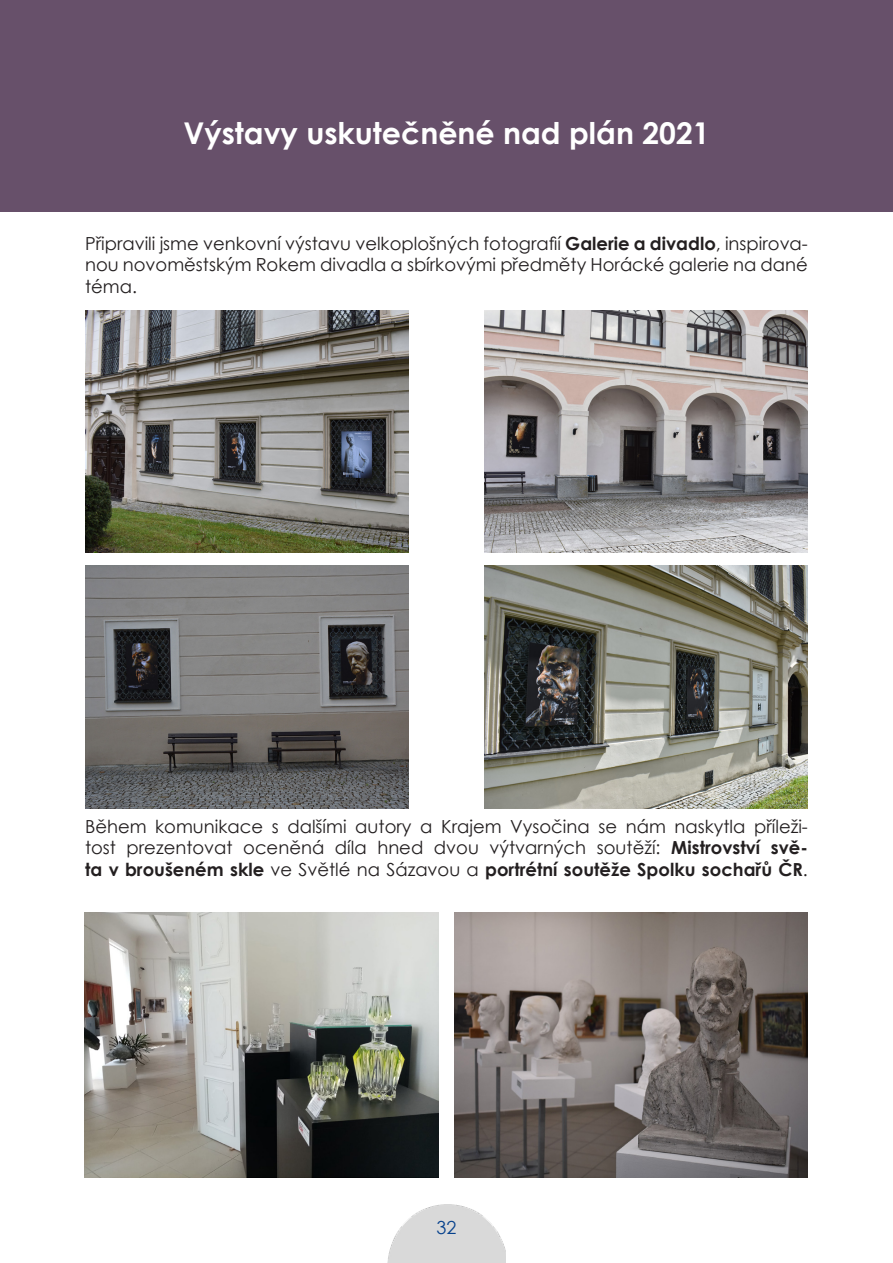
<style>
.page{position:relative;width:893px;height:1263px;background:#fff}
.page>*{position:absolute;margin:0;border:0;box-sizing:border-box;transform-origin:0 0}
.t1{font:700 30px "Century Gothic";color:#fff}
.t2{font:18px/21.6px "Century Gothic";color:#231f20;text-align:justify}
.t3{font:18px "Century Gothic";color:#07428d}
.s1{font-weight:700}
</style>
<div class="page">
<div style="left:0;top:0;width:893px;height:211px;background:#67506a"></div>
<img style="left:388px;top:1204px;width:118px;height:59px">
<img style="left:85px;top:913px;width:353px;height:265px">
<img style="left:85px;top:310px;width:323px;height:243px">
<img style="left:485px;top:566px;width:323px;height:242px">
<img style="left:485px;top:310px;width:323px;height:243px">
<img style="left:85px;top:566px;width:323px;height:242px">
<img style="left:454px;top:913px;width:354px;height:265px">
<h1 class="t1" style="left:183px;top:110px;width:528px">Výstavy uskutečněné nad plán 2021</h1>
<p class="t2" style="left:85px;top:232px;width:724px">Připravili jsme venkovní výstavu velkoplošných fotografií <span class="s1">Galerie a divadlo</span>, inspirova&shy;nou novoměstským Rokem divadla a sbírkovými předměty Horácké galerie na dané téma.</p>
<p class="t2" style="left:85px;top:815px;width:724px">Během komunikace s dalšími autory a Krajem Vysočina se nám naskytla příleži&shy;tost prezentovat oceněná díla hned dvou výtvarných soutěží: <span class="s1">Mistrovství svě&shy;ta v broušeném skle</span> ve Světlé na Sázavou a <span class="s1">portrétní soutěže Spolku sochařů ČR</span>.</p>
<p class="t3" style="left:436px;top:1215px;width:21px">32</p>
</div>
